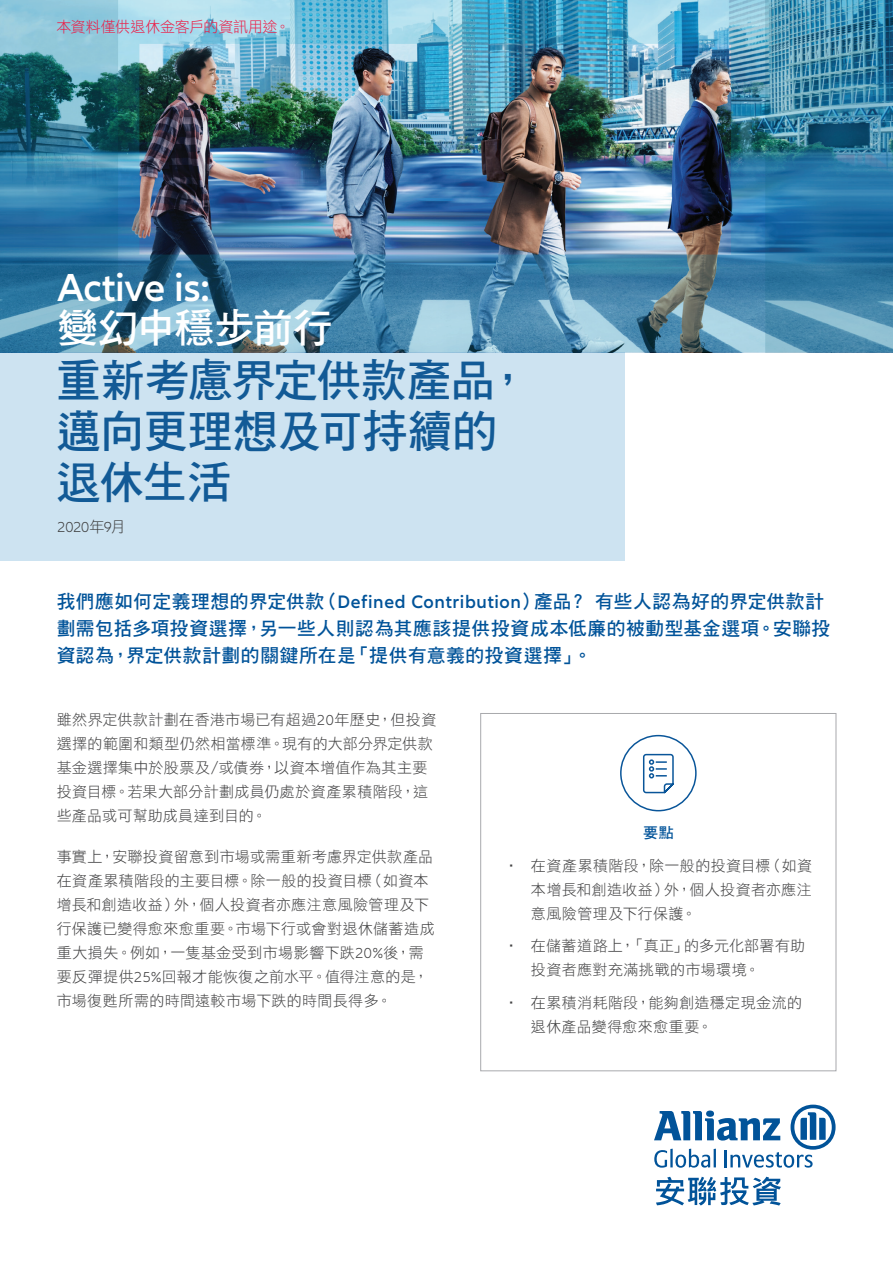
<style>
.page{position:relative;width:893px;height:1263px;background:#fff}
.page>*{position:absolute;margin:0;border:0;box-sizing:border-box;transform-origin:0 0}
.t1{font:45px/51px "DF Hei HK W7";letter-spacing:-.015em;color:#125a96}
.t2{font:600 40.5px "Allianz Neo";letter-spacing:-.01em;color:#fff}
.t3{font:40.5px "DF Hei HK W7";letter-spacing:-.035em;color:#fff}
.t4{font:18.75px/27px "DF Hei HK W7";letter-spacing:.03em;color:#015399}
.t5{font:15px/24px "DF Hei HK W3";letter-spacing:.02em;color:#3e3e3f}
.t6{font:15px "DF Hei HK W3";letter-spacing:-.01em;color:#ed1943}
.t7{font:300 15px "Allianz Neo";color:#3e3e3f}
.t8{font:15px "DF Hei HK W7";color:#015399}
.s1{font-family:"DF Hei HK W3";font-weight:400}
.s2{font-family:"Allianz Neo";font-weight:600}
.s3{font-family:"Allianz Neo";font-weight:300}
</style>
<div class="page">
<svg style="left:656px;top:1177px;width:125px;height:28px"></svg>
<svg style="left:654px;top:1104px;width:182px;height:64px"></svg>
<img style="left:0;top:0;width:893px;height:352px">
<svg style="left:620px;top:734px;width:77px;height:78px"></svg>
<div style="left:480px;top:713px;width:356px;height:358px;border:1px solid #a8a9ad"></div>
<div style="left:0;top:352px;width:624px;height:209px;background:#cde3f1"></div>
<p class="t6" style="left:56px;top:19px;width:235px">本資料僅供退休金客戶的資訊用途。</p>
<h2 class="t2" style="left:58px;top:264px;width:154px">Active is:</h2>
<h2 class="t3" style="left:58px;top:305px;width:277px">變幻中穩步前行</h2>
<h1 class="t1" style="left:56px;top:354px;width:476px">重新考慮界定供款產品，邁向更理想及可持續的退休生活</h1>
<p class="t7" style="left:58px;top:518px;width:70px">2020<span class="s1">年</span>9<span class="s1">月</span></p>
<p class="t4" style="left:57px;top:588px;width:775px">我們應如何定義理想的界定供款（<span class="s2">Defined Contribution</span>）產品？ 有些人認為好的界定供款計劃需包括多項投資選擇，另一些人則認為其應該提供投資成本低廉的被動型基金選項。安聯投資認為，界定供款計劃的關鍵所在是「提供有意義的投資選擇」。</p>
<p class="t5" style="left:57px;top:707px;width:381px">雖然界定供款計劃在香港市場已有超過<span class="s3">20</span>年歷史，但投資選擇的範圍和類型仍然相當標準。現有的大部分界定供款基金選擇集中於股票及/或債券，以資本增值作為其主要投資目標。若果大部分計劃成員仍處於資產累積階段，這些產品或可幫助成員達到目的。</p>
<p class="t5" style="left:57px;top:844px;width:380px">事實上，安聯投資留意到市場或需重新考慮界定供款產品在資產累積階段的主要目標。除一般的投資目標（如資本增長和創造收益）外，個人投資者亦應注意風險管理及下行保護已變得愈來愈重要。市場下行或會對退休儲蓄造成重大損失。例如，一隻基金受到市場影響下跌<span class="s3">20%</span>後，需要反彈提供<span class="s3">25%</span>回報才能恢復之前水平。值得注意的是，市場復甦所需的時間遠較市場下跌的時間長得多。</p>
<p class="t8" style="left:643px;top:825px;width:32px">要點</p>
<p class="t5" style="left:531px;top:853px;width:283px;text-align:justify;text-indent:-27px">• 在資產累積階段，除一般的投資目標（如資本增長和創造收益）外，個人投資者亦應注意風險管理及下行保護。</p>
<p class="t5" style="left:531px;top:934px;width:276px;text-indent:-27px">• 在儲蓄道路上，「真正」的多元化部署有助投資者應對充滿挑戰的市場環境。</p>
<p class="t5" style="left:531px;top:990px;width:273px;text-indent:-27px">• 在累積消耗階段，能夠創造穩定現金流的退休產品變得愈來愈重要。</p>
</div>
